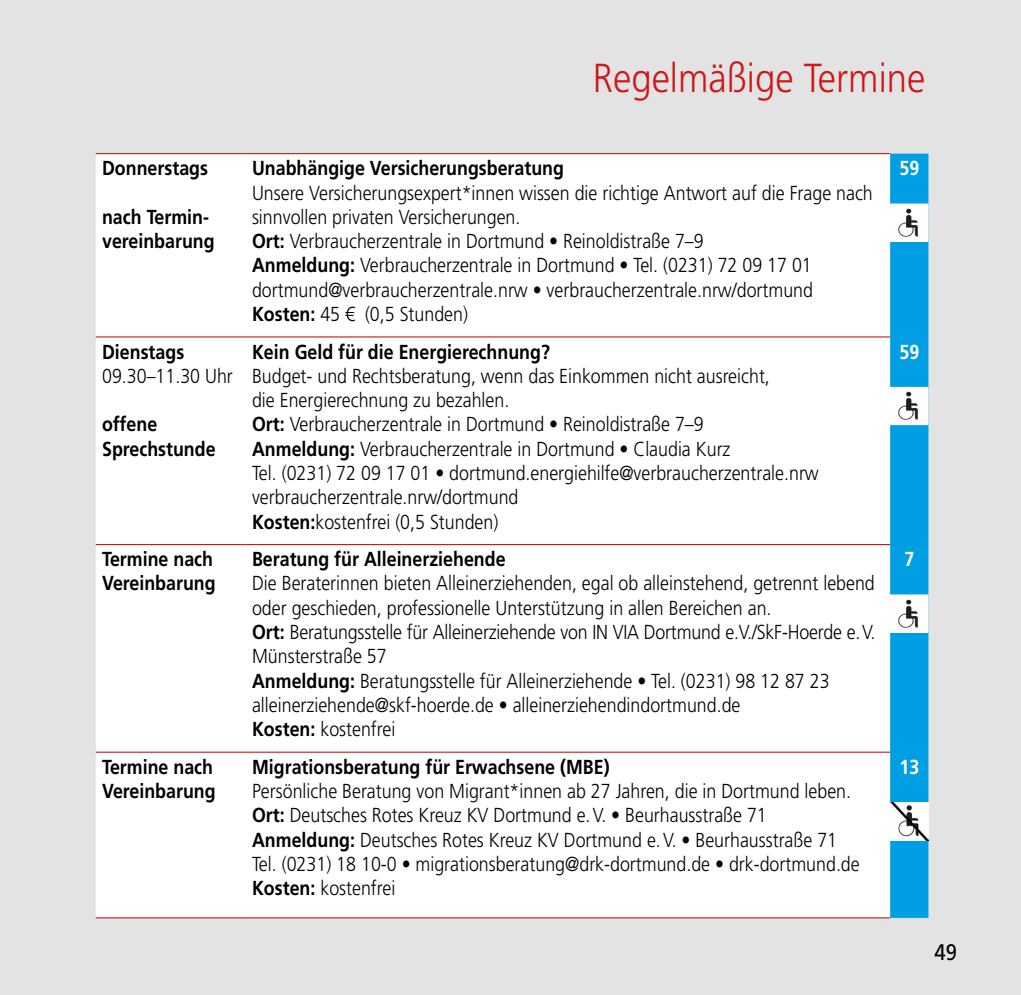
<style>
.page{position:relative;width:1021px;height:995px;background:#fff}
.page>*{position:absolute;margin:0;border:0;box-sizing:border-box;transform-origin:0 0}
.t1{font:300 40.5px "Frutiger LT";color:#cd1719;scale:.9 1}
.t2{font:22.5px "Frutiger LT";color:#000;scale:.9 1}
.t3{font:300 20.25px/24.3px "Frutiger LT Pro";color:#000;scale:.88 1}
.t4{font:700 20.25px/24.3px "Frutiger LT Pro";color:#000;scale:.88 1}
.t5{font:700 20.25px "Frutiger LT Pro";color:#fff;scale:.88 1}
.s1{font-weight:700}
</style>
<div class="page">
<div style="left:0;top:0;width:1020px;height:995px;background:#e3e3e3"></div>
<div style="left:96px;top:154px;width:794px;height:763px;background:#fff"></div>
<div style="left:890px;top:154px;width:38px;height:764px;background:#009fe3"></div>
<hr style="left:96px;top:153px;width:150px;height:1px;background:#cd1719">
<hr style="left:246px;top:153px;width:644px;height:1px;background:#cd1719">
<hr style="left:96px;top:336px;width:150px;height:2px;background:#cd1719">
<hr style="left:246px;top:336px;width:644px;height:2px;background:#cd1719">
<hr style="left:96px;top:544px;width:150px;height:1px;background:#cd1719">
<hr style="left:246px;top:544px;width:644px;height:1px;background:#cd1719">
<hr style="left:96px;top:752px;width:150px;height:1px;background:#cd1719">
<hr style="left:246px;top:752px;width:644px;height:1px;background:#cd1719">
<hr style="left:96px;top:917px;width:150px;height:1px;background:#cd1719">
<hr style="left:246px;top:917px;width:644px;height:1px;background:#cd1719">
<img style="left:892px;top:206px;width:34px;height:34px">
<div style="left:890px;top:204px;width:38px;height:38px;border:1px solid #fff"></div>
<img style="left:892px;top:389px;width:34px;height:34px">
<div style="left:890px;top:387px;width:38px;height:38px;border:1px solid #fff"></div>
<img style="left:892px;top:596px;width:34px;height:35px">
<div style="left:890px;top:594px;width:38px;height:39px;border:1px solid #fff"></div>
<img style="left:890px;top:802px;width:38px;height:38px">
<h1 class="t1" style="left:593px;top:55px;width:371px">Regelmäßige Termine</h1>
<p class="t4" style="left:102px;top:156px;width:122px">Donnerstags</p>
<p class="t4" style="left:102px;top:205px;width:129px">nach Termin&shy;vereinbarung</p>
<p class="t4" style="left:102px;top:339px;width:95px">Dienstags</p>
<p class="t3" style="left:102px;top:364px;width:150px">09.30–11.30 Uhr</p>
<p class="t4" style="left:102px;top:412px;width:131px">offene<br>Sprechstunde</p>
<p class="t4" style="left:252px;top:156px;width:356px">Unabhängige Versicherungsberatung</p>
<p class="t3" style="left:252px;top:180px;width:707px">Unsere Versicherungsexpert*innen wissen die richtige Antwort auf die Frage nach sinnvollen privaten Versicherungen.<br><span class="s1">Ort:</span> Verbraucherzentrale in Dortmund • Reinoldistraße 7–9<br><span class="s1">Anmeldung:</span> Verbraucherzentrale in Dortmund • Tel. (0231) 72 09 17 01 dortmund@verbraucherzentrale.nrw • verbraucherzentrale.nrw/dortmund <span class="s1">Kosten:</span> 45 € (0,5 Stunden)</p>
<p class="t4" style="left:252px;top:339px;width:340px">Kein Geld für die Energierechnung?</p>
<p class="t3" style="left:252px;top:364px;width:645px">Budget- und Rechtsberatung, wenn das Einkommen nicht ausreicht,<br>die Energierechnung zu bezahlen.<br><span class="s1">Ort:</span> Verbraucherzentrale in Dortmund • Reinoldistraße 7–9<br><span class="s1">Anmeldung:</span> Verbraucherzentrale in Dortmund • Claudia Kurz<br>Tel. (0231) 72 09 17 01 • dortmund.energiehilfe@verbraucherzentrale.nrw verbraucherzentrale.nrw/dortmund<br><span class="s1">Kosten:</span>kostenfrei (0,5 Stunden)</p>
<p class="t4" style="left:102px;top:547px;width:131px">Termine nach<br>Vereinbarung</p>
<p class="t4" style="left:252px;top:547px;width:290px">Beratung für Alleinerziehende</p>
<p class="t3" style="left:252px;top:571px;width:710px">Die Beraterinnen bieten Alleinerziehenden, egal ob alleinstehend, getrennt lebend oder geschieden, professionelle Unterstützung in allen Bereichen an.<br><span class="s1">Ort:</span> Beratungsstelle für Alleinerziehende von IN VIA Dortmund e.V./SkF-Hoerde e.V.<br>Münsterstraße 57<br><span class="s1">Anmeldung:</span> Beratungsstelle für Alleinerziehende • Tel. (0231) 98 12 87 23 alleinerziehende@skf-hoerde.de • alleinerziehendindortmund.de<br><span class="s1">Kosten:</span> kostenfrei</p>
<p class="t4" style="left:102px;top:755px;width:131px">Termine nach<br>Vereinbarung</p>
<p class="t4" style="left:252px;top:755px;width:408px">Migrationsberatung für Erwachsene (MBE)</p>
<p class="t3" style="left:252px;top:779px;width:692px">Persönliche Beratung von Migrant*innen ab 27 Jahren, die in Dortmund leben.<br><span class="s1">Ort:</span> Deutsches Rotes Kreuz KV Dortmund e.V. • Beurhausstraße 71<br><span class="s1">Anmeldung:</span> Deutsches Rotes Kreuz KV Dortmund e.V. • Beurhausstraße 71<br>Tel. (0231) 18 10-0 • migrationsberatung@drk-dortmund.de • drk-dortmund.de <span class="s1">Kosten:</span> kostenfrei</p>
<p class="t5" style="left:899px;top:156px;width:24px">59</p>
<p class="t5" style="left:899px;top:340px;width:24px">59</p>
<p class="t5" style="left:904px;top:547px;width:13px">7</p>
<p class="t5" style="left:899px;top:755px;width:24px">13</p>
<p class="t2" style="left:934px;top:938px;width:27px">49</p>
</div>
